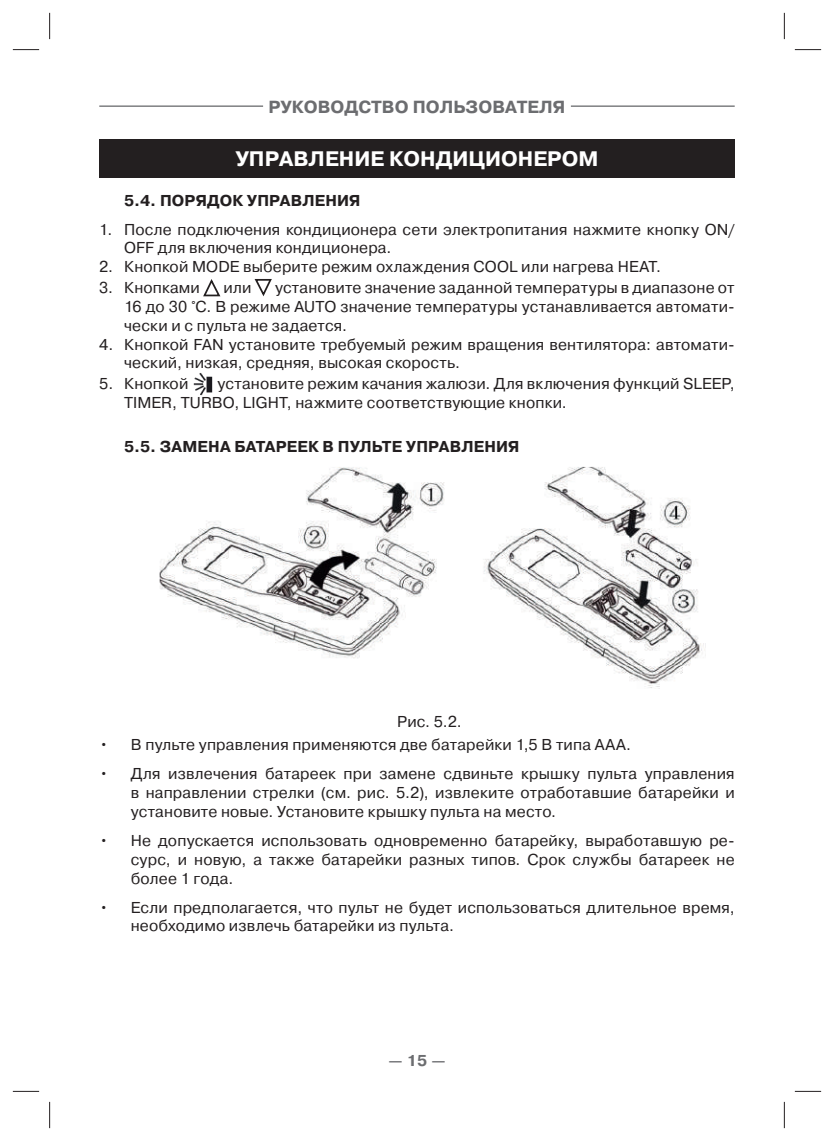
<style>
.page{position:relative;width:834px;height:1141px;background:#fff}
.page>*{position:absolute;margin:0;border:0;box-sizing:border-box;transform-origin:0 0}
.t1{font:700 21px "Pragmatica C";color:#fff}
.t2{font:700 17.5px "Pragmatica C";color:#6c6d70}
.t3{font:15.75px/18.9px "Pragmatica C";letter-spacing:.01em;color:#231f20}
.t4{font:700 15.75px "Pragmatica C";letter-spacing:.005em;color:#231f20}
.t5{font:700 15.75px "Pragmatica C";color:#6c6d70}
</style>
<div class="page">
<hr style="left:99px;top:106px;width:164px;height:1px;background:#6c6d70">
<hr style="left:570px;top:106px;width:164px;height:1px;background:#6c6d70">
<div style="left:99px;top:139px;width:635px;height:38px;background:#231f20"></div>
<svg style="left:203px;top:279px;width:18px;height:18px"></svg>
<svg style="left:254px;top:279px;width:18px;height:18px"></svg>
<img style="left:193px;top:373px;width:20px;height:23px">
<img style="left:159px;top:466px;width:546px;height:223px">
<svg style="left:13px;top:49px;width:26px;height:1px"></svg>
<svg style="left:794px;top:49px;width:27px;height:1px"></svg>
<svg style="left:13px;top:1091px;width:26px;height:1px"></svg>
<svg style="left:794px;top:1091px;width:27px;height:1px"></svg>
<svg style="left:49px;top:13px;width:1px;height:26px"></svg>
<svg style="left:49px;top:1102px;width:1px;height:26px"></svg>
<svg style="left:783px;top:13px;width:1px;height:26px"></svg>
<svg style="left:783px;top:1102px;width:1px;height:26px"></svg>
<p class="t2" style="left:268px;top:97px;width:298px">РУКОВОДСТВО ПОЛЬЗОВАТЕЛЯ</p>
<h1 class="t1" style="left:235px;top:147px;width:364px">УПРАВЛЕНИЕ КОНДИЦИОНЕРОМ</h1>
<p class="t4" style="left:124px;top:191px;width:238px">5.4. ПОРЯДОК УПРАВЛЕНИЯ</p>
<p class="t3" style="left:124px;top:221px;width:612px;text-indent:-25px">1. После подключения кондиционера сети электропитания нажмите кнопку ON/<br>OFF для включения кондиционера.</p>
<p class="t3" style="left:99px;top:259px;width:563px">2. Кнопкой MODE выберите режим охлаждения COOL или нагрева HEAT.</p>
<p class="t3" style="left:99px;top:279px;width:102px">3. Кнопками</p>
<p class="t3" style="left:223px;top:279px;width:29px">или</p>
<p class="t3" style="left:124px;top:279px;width:612px;text-align:justify;text-indent:151px">установите значение заданной температуры в диапазоне от 16 до 30 °С. В режиме AUTO значение температуры устанавливается автомати&shy;чески и с пульта не задается.</p>
<p class="t3" style="left:124px;top:336px;width:612px;text-indent:-25px">4. Кнопкой FAN установите требуемый режим вращения вентилятора: автомати&shy;ческий, низкая, средняя, высокая скорость.</p>
<p class="t3" style="left:99px;top:376px;width:91px">5. Кнопкой</p>
<p class="t3" style="left:124px;top:376px;width:612px;text-indent:93px">установите режим качания жалюзи. Для включения функций SLEEP,<br>TIMER, TURBO, LIGHT, нажмите соответствующие кнопки.</p>
<p class="t4" style="left:124px;top:437px;width:397px">5.5. ЗАМЕНА БАТАРЕЕК В ПУЛЬТЕ УПРАВЛЕНИЯ</p>
<p class="t3" style="left:397px;top:713px;width:66px">Рис. 5.2.</p>
<p class="t3" style="left:99px;top:737px;width:533px">• В пульте управления применяются две батарейки 1,5 В типа ААА.</p>
<p class="t3" style="left:131px;top:766px;width:605px;text-align:justify;text-indent:-32px">• Для извлечения батареек при замене сдвиньте крышку пульта управления в направлении стрелки (см. рис. 5.2), извлеките отработавшие батарейки и установите новые. Установите крышку пульта на место.</p>
<p class="t3" style="left:131px;top:832px;width:605px;text-align:justify;text-indent:-32px">• Не допускается использовать одновременно батарейку, выработавшую ре&shy;сурс, и новую, а также батарейки разных типов. Срок службы батареек не более 1 года.</p>
<p class="t3" style="left:131px;top:899px;width:605px;text-indent:-32px">• Если предполагается, что пульт не будет использоваться длительное время, необходимо извлечь батарейки из пульта.</p>
<p class="t5" style="left:388px;top:1051px;width:59px">— 15 —</p>
</div>
